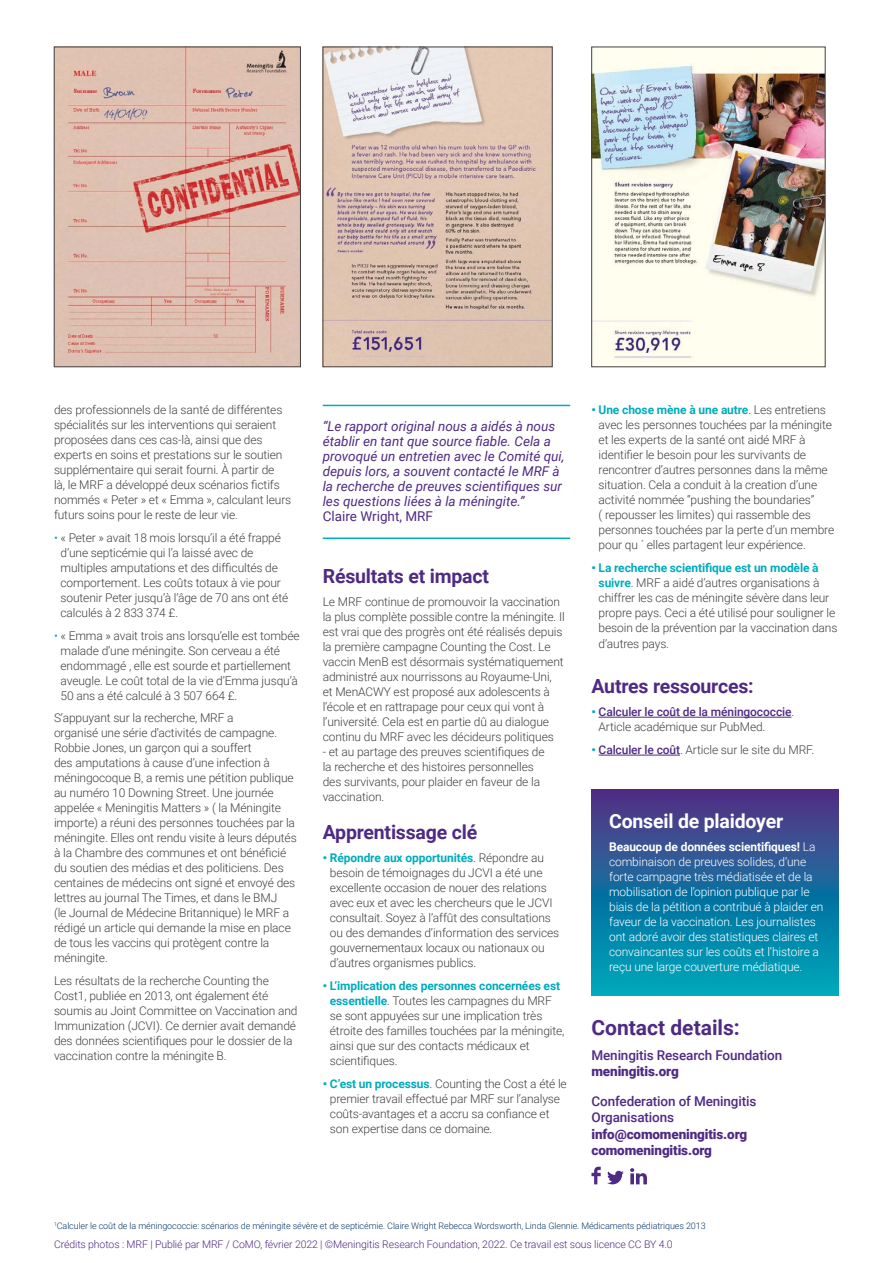
<style>
.page{position:relative;width:893px;height:1263px;background:#fff}
.page>*{position:absolute;margin:0;border:0;box-sizing:border-box;transform-origin:0 0}
.t1{font:700 21px "Roboto";color:#4f2a84}
.t2{font:700 19.5px "Roboto";letter-spacing:-.01em;color:#4f2a84}
.t3{font:700 19.5px "Roboto";letter-spacing:-.01em;color:#fff}
.t4{font:italic 13.5px/15px "Roboto";color:#4f2a84}
.t5{font:500 13.5px/16.5px "Roboto";letter-spacing:-.01em;color:#4f2a84}
.t6{font:900 13.5px/16.5px "Roboto";letter-spacing:-.01em;color:#4f2a84}
.t7{font:13.5px "Roboto";color:#4f2a84}
.t8{font:300 12px/15px "Roboto";letter-spacing:-.01em;color:#414042}
.t9{font:300 12px/15px "Roboto";letter-spacing:-.01em;color:#fff}
.t10{font:500 12px/15px "Roboto";letter-spacing:-.01em;color:#4f2a84}
.t11{font:300 10.5px "Roboto";letter-spacing:-.01em;color:#4f2a84}
.t12{font:300 9px "Roboto";letter-spacing:-.01em;color:#083669}
.s1{color:#00b2c2}
.s2{font-weight:900;color:#00acbd}
.s3{font-weight:700;color:#00acbd}
.s4{font-weight:300;color:#414042}
.s5{font-weight:500;color:#4f2a84}
.s6{font-weight:700}
</style>
<div class="page">
<hr style="left:599px;top:717px;width:192px;height:1px;background:#4f2a84">
<hr style="left:599px;top:755px;width:81px;height:1px;background:#4f2a84">
<svg style="left:591px;top:789px;width:248px;height:206px;background:#1b6c9f"></svg>
<svg style="left:591px;top:1167px;width:10px;height:17px"></svg>
<svg style="left:607px;top:1171px;width:17px;height:13px"></svg>
<svg style="left:630px;top:1168px;width:17px;height:16px"></svg>
<hr style="left:323px;top:405px;width:247px;height:1px;background:#00acbd">
<hr style="left:323px;top:537px;width:247px;height:2px;background:#00acbd">
<img style="left:325px;top:49px;width:225px;height:316px">
<img style="left:593px;top:49px;width:230px;height:316px">
<div style="left:591px;top:47px;width:234px;height:320px;border:1px solid #414042"></div>
<img style="left:56px;top:49px;width:243px;height:316px">
<div style="left:54px;top:47px;width:247px;height:320px;border:1px solid #414042"></div>
<p class="t8" style="left:54px;top:401px;width:239px">des professionnels de la santé de différentes spécialités sur les interventions qui seraient proposées dans ces cas-là, ainsi que des experts en soins et prestations sur le soutien supplémentaire qui serait fourni. À partir de<br>là, le MRF a développé deux scénarios fictifs nommés « Peter » et « Emma », calculant leurs futurs soins pour le reste de leur vie.</p>
<p class="t8" style="left:61px;top:529px;width:229px;text-indent:-7px"><span class="s1">•</span> « Peter » avait 18 mois lorsqu’il a été frappé d’une septicémie qui l’a laissé avec de multiples amputations et des difficultés de comportement. Les coûts totaux à vie pour soutenir Peter jusqu’à l’âge de 70 ans ont été calculés à 2 833 374 £.</p>
<p class="t8" style="left:61px;top:627px;width:241px;text-indent:-7px"><span class="s1">•</span> « Emma » avait trois ans lorsqu’elle est tombée malade d’une méningite. Son cerveau a été endommagé , elle est sourde et partiellement aveugle. Le coût total de la vie d’Emma jusqu’à 50 ans a été calculé à 3 507 664 £.</p>
<p class="t8" style="left:54px;top:710px;width:244px">S’appuyant sur la recherche, MRF a<br>organisé une série d’activités de campagne.<br>Robbie Jones, un garçon qui a souffert<br>des amputations à cause d’une infection à méningocoque B, a remis une pétition publique au numéro 10 Downing Street. Une journée appelée « Meningitis Matters » ( la Méningite importe) a réuni des personnes touchées par la méningite. Elles ont rendu visite à leurs députés à la Chambre des communes et ont bénéficié du soutien des médias et des politiciens. Des centaines de médecins ont signé et envoyé des lettres au journal The Times, et dans le BMJ<br>(le Journal de Médecine Britannique) le MRF a rédigé un article qui demande la mise en place de tous les vaccins qui protègent contre la méningite.</p>
<p class="t8" style="left:54px;top:973px;width:245px">Les résultats de la recherche Counting the Cost1, publiée en 2013, ont également été soumis au Joint Committee on Vaccination and Immunization (JCVI). Ce dernier avait demandé des données scientifiques pour le dossier de la vaccination contre la méningite B.</p>
<p class="t4" style="left:323px;top:418px;width:243px">“Le rapport original nous a aidés à nous établir en tant que source fiable. Cela a provoqué un entretien avec le Comité qui, depuis lors, a souvent contacté le MRF à la recherche de preuves scientifiques sur les questions liées à la méningite.”</p>
<p class="t7" style="left:323px;top:507px;width:112px">Claire Wright, MRF</p>
<h2 class="t2" style="left:323px;top:562px;width:168px">Résultats et impact</h2>
<p class="t8" style="left:323px;top:594px;width:244px">Le MRF continue de promouvoir la vaccination la plus complète possible contre la méningite. Il est vrai que des progrès ont été réalisés depuis la première campagne Counting the Cost. Le vaccin MenB est désormais systématiquement administré aux nourrissons au Royaume-Uni, et MenACWY est proposé aux adolescents à l’école et en rattrapage pour ceux qui vont à l’université. Cela est en partie dû au dialogue continu du MRF avec les décideurs politiques</p>
<p class="t8" style="left:323px;top:744px;width:223px">- et au partage des preuves scientifiques de la recherche et des histoires personnelles des survivants, pour plaider en faveur de la vaccination.</p>
<h2 class="t2" style="left:323px;top:818px;width:156px">Apprentissage clé</h2>
<p class="t8" style="left:330px;top:850px;width:231px;text-indent:-7px"><span class="s2">•</span> <span class="s3">Répondre aux opportunités</span>. Répondre au besoin de témoignages du JCVI a été une excellente occasion de nouer des relations avec eux et avec les chercheurs que le JCVI consultait. Soyez à l’affût des consultations ou des demandes d’information des services gouvernementaux locaux ou nationaux ou d’autres organismes publics.</p>
<p class="t8" style="left:330px;top:978px;width:236px;text-indent:-7px"><span class="s2">•</span> <span class="s3">L’implication des personnes concernées est essentielle</span>. Toutes les campagnes du MRF se sont appuyées sur une implication très étroite des familles touchées par la méningite, ainsi que sur des contacts médicaux et scientifiques.</p>
<p class="t8" style="left:330px;top:1076px;width:238px;text-indent:-7px"><span class="s2">•</span> <span class="s3">C’est un processus</span>. Counting the Cost a été le premier travail effectué par MRF sur l’analyse coûts-avantages et a accru sa confiance et son expertise dans ce domaine.</p>
<p class="t8" style="left:599px;top:401px;width:237px;text-indent:-7px"><span class="s2">•</span> <span class="s3">Une chose mène à une autre</span>. Les entretiens avec les personnes touchées par la méningite et les experts de la santé ont aidé MRF à identifier le besoin pour les survivants de rencontrer d’autres personnes dans la même situation. Cela a conduit à la creation d’une activité nommée “pushing the boundaries”<br>( repousser les limites) qui rassemble des personnes touchées par la perte d’un membre pour qu ´ elles partagent leur expérience.</p>
<p class="t8" style="left:599px;top:559px;width:240px;text-indent:-7px"><span class="s2">•</span> <span class="s3">La recherche scientifique est un modèle à suivre</span>. MRF a aidé d’autres organisations à chiffrer les cas de méningite sévère dans leur propre pays. Ceci a été utilisé pour souligner le besoin de la prévention par la vaccination dans</p>
<p class="t8" style="left:599px;top:636px;width:72px">d’autres pays.</p>
<h2 class="t2" style="left:591px;top:672px;width:164px">Autres ressources:</h2>
<p class="t10" style="left:599px;top:704px;width:197px;text-indent:-7px"><span class="s2">•</span> Calculer le coût de la méningococcie<span class="s4">.<br>Article académique sur PubMed.</span></p>
<p class="t8" style="left:591px;top:742px;width:224px"><span class="s2">•</span> <span class="s5">Calculer le coût</span>. Article sur le site du MRF.</p>
<h2 class="t3" style="left:609px;top:807px;width:176px">Conseil de plaidoyer</h2>
<p class="t9" style="left:609px;top:839px;width:216px"><span class="s6">Beaucoup de données scientifiques!</span> La combinaison de preuves solides, d’une forte campagne très médiatisée et de la mobilisation de l’opinion publique par le biais de la pétition a contribué à plaider en faveur de la vaccination. Les journalistes ont adoré avoir des statistiques claires et convaincantes sur les coûts et l’histoire a reçu une large couverture médiatique.</p>
<h1 class="t1" style="left:591px;top:1013px;width:150px">Contact details:</h1>
<p class="t5" style="left:591px;top:1046px;width:192px">Meningitis Research Foundation</p>
<p class="t6" style="left:591px;top:1063px;width:89px">meningitis.org</p>
<p class="t5" style="left:591px;top:1092px;width:166px">Confederation of Meningitis<br>Organisations</p>
<p class="t6" style="left:591px;top:1125px;width:157px">info@comomeningitis.org comomeningitis.org</p>
<p class="t12" style="left:54px;top:1220px;width:653px"><sup>1</sup>Calculer le coût de la méningococcie: scénarios de méningite sévère et de septicémie. Claire Wright Rebecca Wordsworth, Linda Glennie. Médicaments pédiatriques 2013</p>
<p class="t11" style="left:54px;top:1237px;width:620px">Crédits photos : MRF | Publié par MRF / CoMO, février 2022 | ©Meningitis Research Foundation, 2022. Ce travail est sous licence CC BY 4.0</p>
</div>
